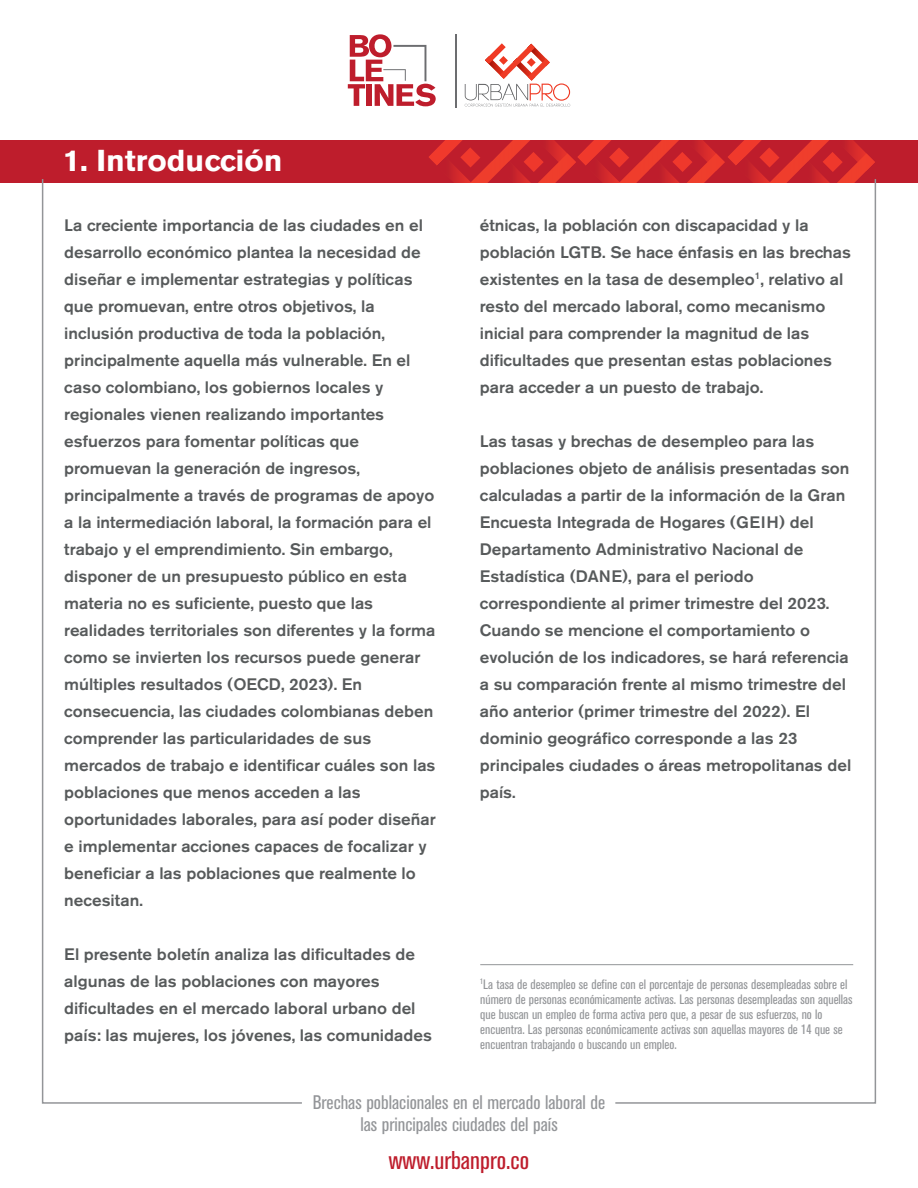
<style>
.page{position:relative;width:918px;height:1188px;background:#fff}
.page>*{position:absolute;margin:0;border:0;box-sizing:border-box;transform-origin:0 0}
.t1{font:700 30px "Akzidenz Grotesk BE";color:#fff;scale:1.04 1}
.t2{font:condensed 25.5px "Akzidenz Grotesk BE";color:#be1d2c;scale:1.04 1}
.t3{font:condensed 19.5px/22.5px "Akzidenz Grotesk BE";color:#939598;text-align:center;scale:1.04 1}
.t4{font:500 16.5px/27px "Akzidenz Grotesk BE";color:#575a5b;scale:1.04 1}
.t5{font:condensed 13.5px/15px "Akzidenz Grotesk BE";color:#939598;scale:1.04 1}
</style>
<div class="page">
<div style="left:0;top:140px;width:918px;height:42px;background:#be1d2c"></div>
<svg style="left:429px;top:140px;width:446px;height:42px"></svg>
<hr style="left:480px;top:964px;width:373px;height:1px;background:#939598">
<svg style="left:614px;top:178px;width:263px;height:926px"></svg>
<svg style="left:41px;top:179px;width:262px;height:925px"></svg>
<svg style="left:465px;top:43px;width:105px;height:64px"></svg>
<hr style="left:456px;top:34px;width:1px;height:74px;background:#6c6d70">
<svg style="left:348px;top:34px;width:88px;height:72px"></svg>
<h1 class="t1" style="left:63px;top:143px;width:213px">1. Introducción</h1>
<p class="t4" style="left:64px;top:212px;width:359px">La creciente importancia de las ciudades en el desarrollo económico plantea la necesidad de diseñar e implementar estrategias y políticas que promuevan, entre otros objetivos, la inclusión productiva de toda la población, principalmente aquella más vulnerable. En el caso colombiano, los gobiernos locales y regionales vienen realizando importantes esfuerzos para fomentar políticas que promuevan la generación de ingresos, principalmente a través de programas de apoyo a la intermediación laboral, la formación para el trabajo y el emprendimiento. Sin embargo, disponer de un presupuesto público en esta materia no es suficiente, puesto que las realidades territoriales son diferentes y la forma como se invierten los recursos puede generar múltiples resultados (OECD, 2023). En consecuencia, las ciudades colombianas deben comprender las particularidades de sus mercados de trabajo e identificar cuáles son las poblaciones que menos acceden a las oportunidades laborales, para así poder diseñar e implementar acciones capaces de focalizar y beneficiar a las poblaciones que realmente lo necesitan.</p>
<p class="t4" style="left:64px;top:940px;width:355px">El presente boletín analiza las dificultades de algunas de las poblaciones con mayores dificultades en el mercado laboral urbano del país: las mujeres, los jóvenes, las comunidades</p>
<p class="t4" style="left:480px;top:211px;width:358px">étnicas, la población con discapacidad y la población LGTB. Se hace énfasis en las brechas existentes en la tasa de desempleo<sup>1</sup>, relativo al resto del mercado laboral, como mecanismo inicial para comprender la magnitud de las dificultades que presentan estas poblaciones para acceder a un puesto de trabajo.</p>
<p class="t4" style="left:480px;top:428px;width:359px">Las tasas y brechas de desempleo para las poblaciones objeto de análisis presentadas son calculadas a partir de la información de la Gran Encuesta Integrada de Hogares (GEIH) del Departamento Administrativo Nacional de Estadística (DANE), para el periodo correspondiente al primer trimestre del 2023.<br>Cuando se mencione el comportamiento o evolución de los indicadores, se hará referencia a su comparación frente al mismo trimestre del año anterior (primer trimestre del 2022). El dominio geográfico corresponde a las 23 principales ciudades o áreas metropolitanas del país.</p>
<p class="t5" style="left:480px;top:977px;width:360px"><sup>1</sup>La tasa de desempleo se define con el porcentaje de personas desempleadas sobre el número de personas económicamente activas. Las personas desempleadas son aquellas que buscan un empleo de forma activa pero que, a pesar de sus esfuerzos, no lo encuentra. Las personas económicamente activas son aquellas mayores de 14 que se encuentran trabajando o buscando un empleo.</p>
<p class="t3" style="left:313px;top:1091px;width:283px">Brechas poblacionales en el mercado laboral de las principales ciudades del país</p>
<h2 class="t2" style="left:389px;top:1146px;width:136px">www.urbanpro.co</h2>
</div>
